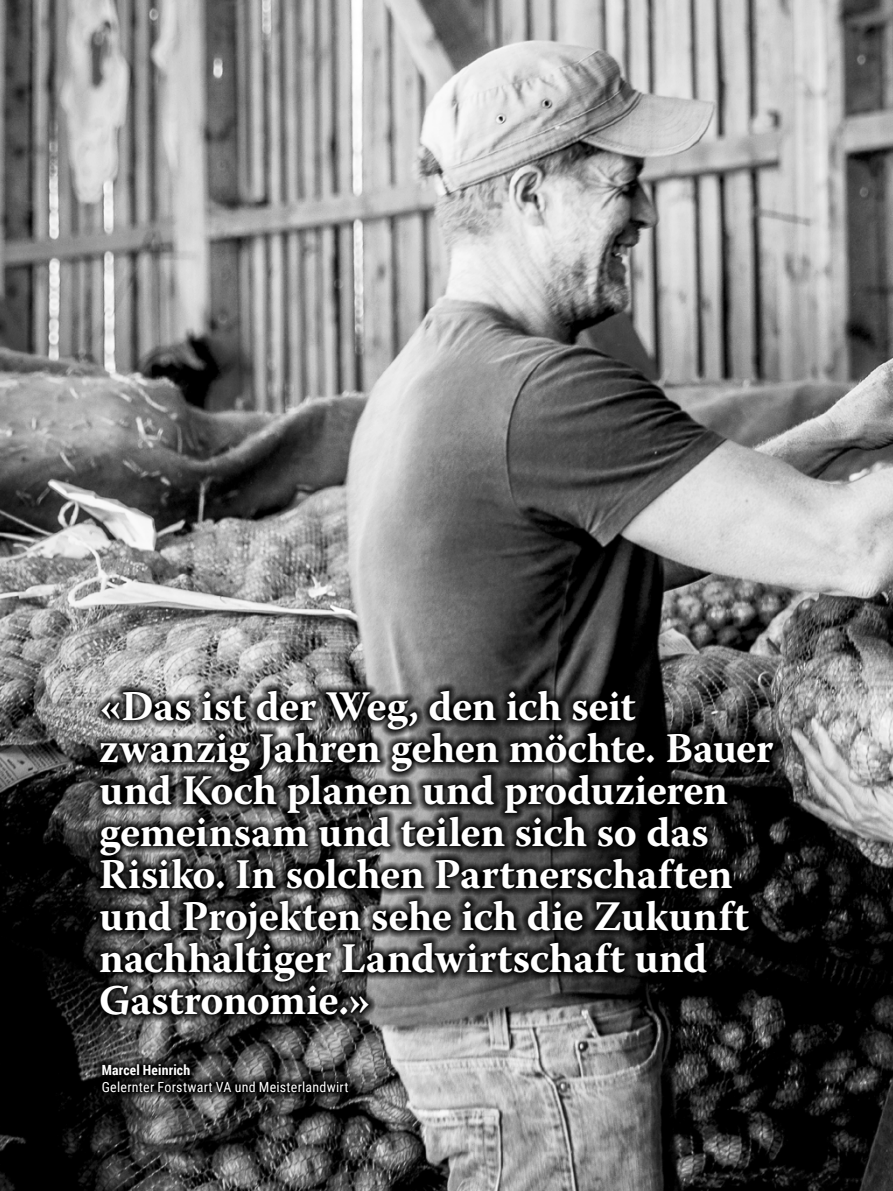
<style>
.page{position:relative;width:893px;height:1191px;background:#fff}
.page>*{position:absolute;margin:0;border:0;box-sizing:border-box;transform-origin:0 0}
.t1{font:700 42px/42px "Warnock Pro";letter-spacing:-.01em;color:#fff}
.t2{font:14px "Roboto Condensed";letter-spacing:.02em;color:#fff}
.t3{font:700 14px "Roboto Condensed";letter-spacing:.015em;color:#fff}
</style>
<div class="page">
<img style="left:0;top:0;width:893px;height:1191px">
<svg style="left:92px;top:683px;width:689px;height:415px;background:#353535"></svg>
<p class="t1" style="left:99px;top:684px;width:676px">«Das ist der Weg, den ich seit zwanzig Jahren gehen möchte. Bauer und Koch planen und produzieren gemeinsam und teilen sich so das<br>Risiko. In solchen Partnerschaften und Projekten sehe ich die Zukunft nachhaltiger Landwirtschaft und<br>Gastronomie.»</p>
<p class="t3" style="left:102px;top:1060px;width:90px">Marcel Heinrich</p>
<p class="t2" style="left:102px;top:1077px;width:248px">Gelernter Forstwart VA und Meisterlandwirt</p>
</div>
